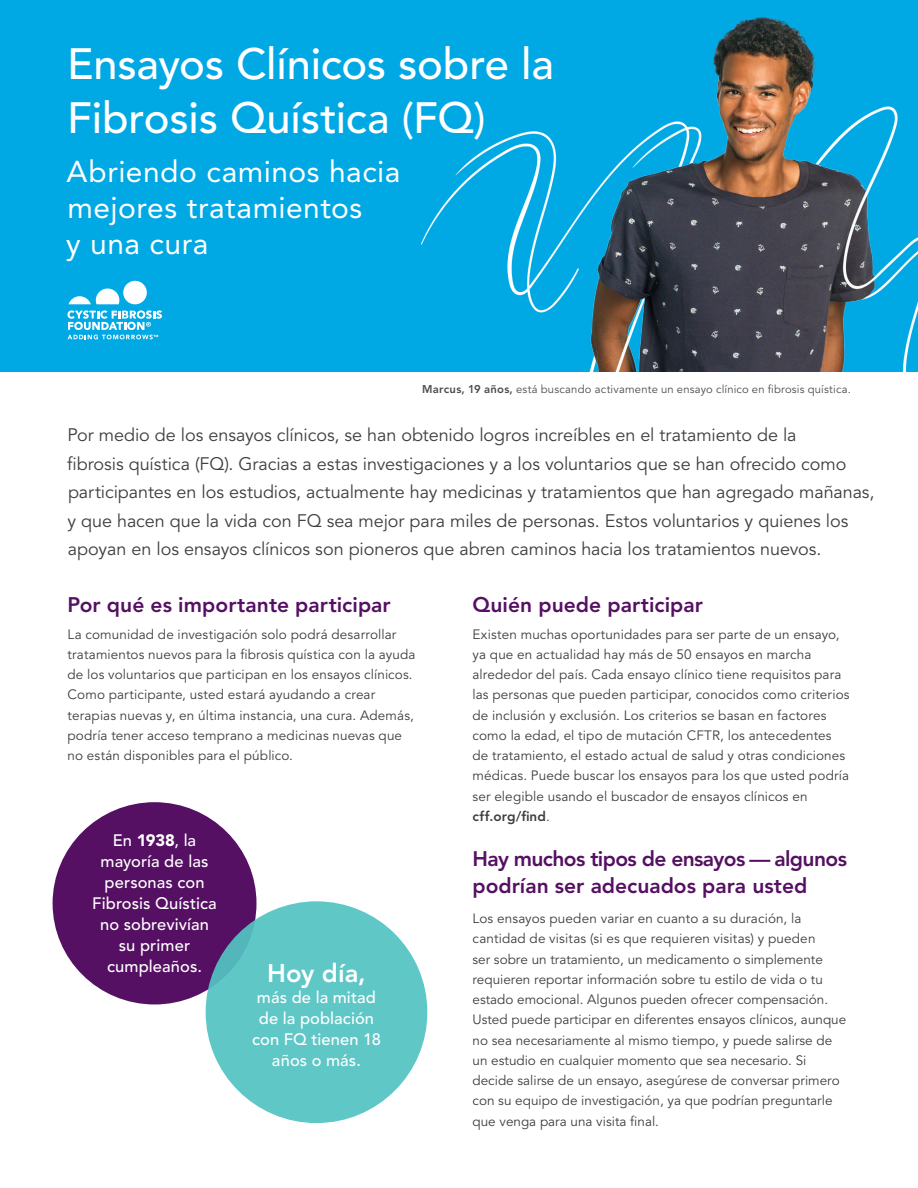
<style>
.page{position:relative;width:918px;height:1188px;background:#fff}
.page>*{position:absolute;margin:0;border:0;box-sizing:border-box;transform-origin:0 0}
.Title_Head{font:500 43.5px/54px "Avenir LT Std";letter-spacing:-.005em;color:#fff}
.Title_Subhead{font:30px/36px "Avenir LT Std";letter-spacing:.015em;color:#fff}
.t1{font:800 25.5px "Avenir LT Std";color:#fff}
.Subhead{font:800 21px/27.2px "Avenir LT Std";letter-spacing:-.03em;color:#551063}
.Subhead-2{font:800 21px "Avenir LT Std";color:#551063}
.Intro_Copy{font:18px/28.5px "Avenir LT Std";letter-spacing:-.005em;color:#3e3e3f}
.t2{font:500 16.5px/21px "Avenir LT Std";letter-spacing:.005em;color:#fff;text-align:center}
.Subhead-3{font:13.5px/20.2px "Avenir LT Std";letter-spacing:.005em;color:#3e3e3f}
.Body{font:13.5px/20.2px "Avenir LT Std";letter-spacing:.01em;color:#3e3e3f}
.t3{font:11.25px "Avenir LT Std";letter-spacing:.02em;color:#4b4c4d}
.s1{font-weight:800}
.s2{font-weight:900}
</style>
<div class="page">
<div style="left:0;top:0;width:918px;height:372px;background:#00a8e4"></div>
<div style="left:53px;top:802px;width:203px;height:202px;background:#551063;border-radius:50%"></div>
<img style="left:420px;top:17px;width:498px;height:355px">
<div style="left:206px;top:901px;width:221px;height:222px;background:#5fc7c6;border-radius:50%"></div>
<svg style="left:68px;top:289px;width:51px;height:15px"></svg>
<div style="left:123px;top:281px;width:24px;height:23px;background:#fff;border-radius:50%"></div>
<svg style="left:68px;top:310px;width:94px;height:29px"></svg>
<p class="Title_Head" style="left:67px;top:38px;width:488px">Ensayos Clínicos sobre la<br>Fibrosis Quística (FQ)</p>
<p class="Title_Subhead" style="left:66px;top:154px;width:336px">Abriendo caminos hacia mejores tratamientos<br>y una cura</p>
<p class="t3" style="left:422px;top:382px;width:430px"><span class="s1">Marcus, 19 años,</span> está buscando activamente un ensayo clínico en fibrosis quística.</p>
<p class="Intro_Copy" style="left:67px;top:421px;width:809px">Por medio de los ensayos clínicos, se han obtenido logros increíbles en el tratamiento de la<br>fibrosis quística (FQ). Gracias a estas investigaciones y a los voluntarios que se han ofrecido como participantes en los estudios, actualmente hay medicinas y tratamientos que han agregado mañanas, y que hacen que la vida con FQ sea mejor para miles de personas. Estos voluntarios y quienes los apoyan en los ensayos clínicos son pioneros que abren caminos hacia los tratamientos nuevos.</p>
<p class="Subhead-2" style="left:68px;top:592px;width:325px">Por qué es importante participar</p>
<p class="Body" style="left:68px;top:624px;width:350px">La comunidad de investigación solo podrá desarrollar tratamientos nuevos para la fibrosis quística con la ayuda de los voluntarios que participan en los ensayos clínicos.<br>Como participante, usted estará ayudando a crear terapias nuevas y, en última instancia, una cura. Además, podría tener acceso temprano a medicinas nuevas que no están disponibles para el público.</p>
<p class="t2" style="left:92px;top:830px;width:126px">En <span class="s2">1938</span>, la mayoría de las personas con<br>Fibrosis Quística no sobrevivían su primer cumpleaños.</p>
<p class="t1" style="left:267px;top:958px;width:100px">Hoy día,</p>
<p class="t2" style="left:252px;top:987px;width:130px">más de la mitad de la población con FQ tienen 18 años o más.</p>
<p class="Subhead-2" style="left:472px;top:592px;width:232px">Quién puede participar</p>
<p class="Subhead-3" style="left:472px;top:624px;width:379px">Existen muchas oportunidades para ser parte de un ensayo, ya que en actualidad hay más de 50 ensayos en marcha alrededor del país. Cada ensayo clínico tiene requisitos para las personas que pueden participar, conocidos como criterios de inclusión y exclusión. Los criterios se basan en factores como la edad, el tipo de mutación CFTR, los antecedentes de tratamiento, el estado actual de salud y otras condiciones médicas. Puede buscar los ensayos para los que usted podría ser elegible usando el buscador de ensayos clínicos en <span class="s1">cff.org/find</span>.</p>
<p class="Subhead" style="left:472px;top:845px;width:376px">Hay muchos tipos de ensayos — algunos podrían ser adecuados para usted</p>
<p class="Subhead-3" style="left:472px;top:909px;width:375px">Los ensayos pueden variar en cuanto a su duración, la cantidad de visitas (si es que requieren visitas) y pueden<br>ser sobre un tratamiento, un medicamento o simplemente requieren reportar información sobre tu estilo de vida o tu estado emocional. Algunos pueden ofrecer compensación.<br>Usted puede participar en diferentes ensayos clínicos, aunque no sea necesariamente al mismo tiempo, y puede salirse de un estudio en cualquier momento que sea necesario. Si decide salirse de un ensayo, asegúrese de conversar primero con su equipo de investigación, ya que podrían preguntarle que venga para una visita final.</p>
</div>
